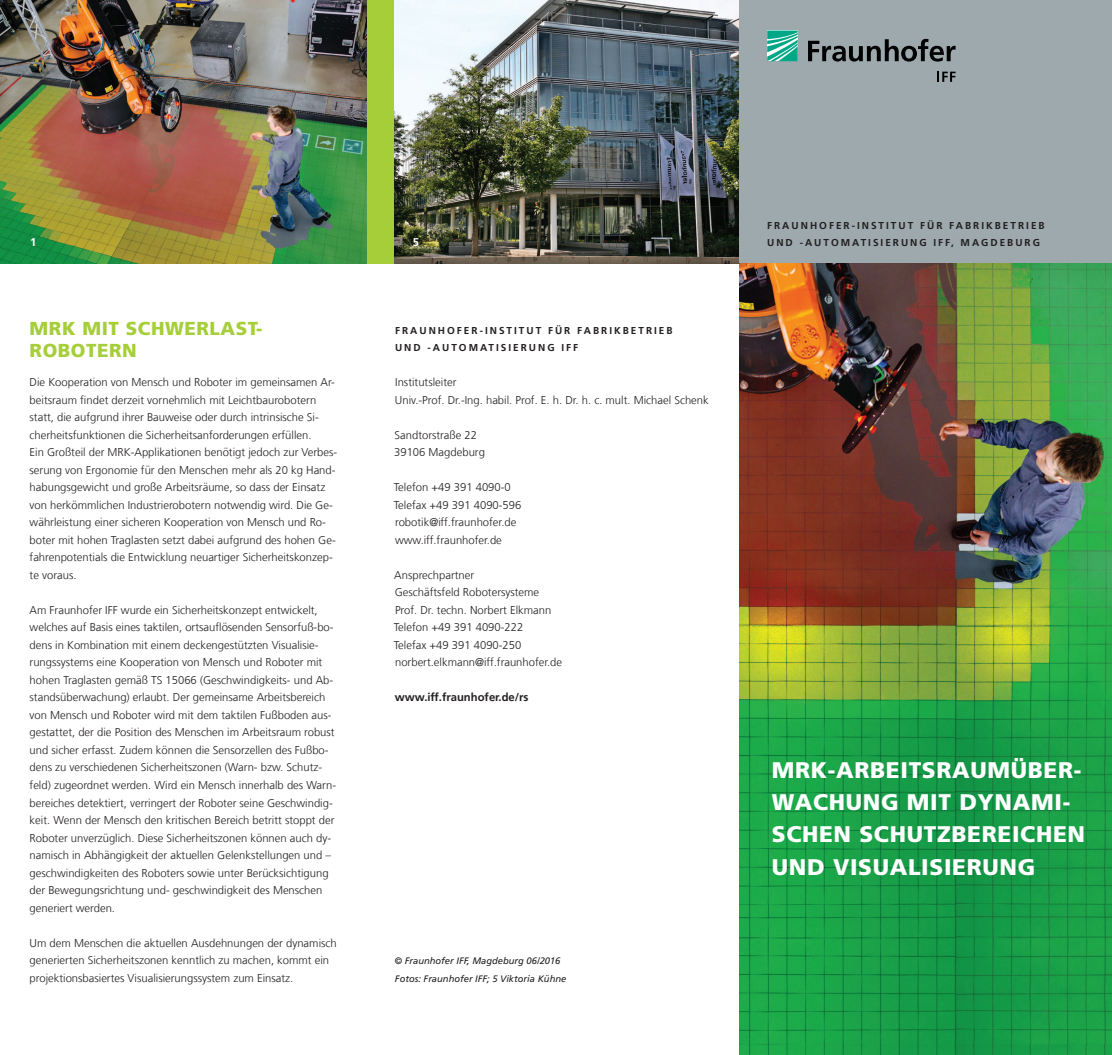
<style>
.page{position:relative;width:1112px;height:1055px;background:#fff}
.page>*{position:absolute;margin:0;border:0;box-sizing:border-box;transform-origin:0 0}
.t1{font:900 22.62px/32.2px "Frutiger LT Com";letter-spacing:.03em;color:#fff}
.t2{font:900 18.75px/22.5px "Frutiger LT Com";letter-spacing:.03em;color:#a6ce39}
.t3{font:300 11.25px/17.5px "Frutiger LT Com";color:#231f20}
.t4{font:700 11.25px "Frutiger LT Com";color:#231f20}
.t5{font:700 11.25px "Frutiger LT Com";color:#fff}
.t6{font:700 10px/17.5px "Frutiger LT Com";letter-spacing:.2em;color:#231f20}
.t7{font:italic 9.38px/17.5px "Frutiger LT Com";color:#231f20}
</style>
<div class="page">
<img style="left:739px;top:263px;width:372px;height:791px">
<div style="left:0;top:0;width:738px;height:263px;background:#a6ce39"></div>
<img style="left:0;top:0;width:366px;height:263px">
<img style="left:395px;top:0;width:344px;height:263px">
<div style="left:739px;top:0;width:372px;height:263px;background:#9da9ad"></div>
<svg style="left:767px;top:31px;width:30px;height:30px"></svg>
<svg style="left:808px;top:39px;width:147px;height:23px"></svg>
<svg style="left:937px;top:72px;width:18px;height:10px"></svg>
<p class="t5" style="left:30px;top:235px;width:8px">1</p>
<p class="t5" style="left:412px;top:235px;width:8px">5</p>
<h2 class="t2" style="left:30px;top:317px;width:234px">MRK MIT SCHWERLAST-<br>ROBOTERN</h2>
<p class="t3" style="left:30px;top:373px;width:309px">Die Kooperation von Mensch und Roboter im gemeinsamen Ar&shy;beitsraum findet derzeit vornehmlich mit Leichtbaurobotern statt, die aufgrund ihrer Bauweise oder durch intrinsische Si&shy;cherheitsfunktionen die Sicherheitsanforderungen erfüllen.<br>Ein Großteil der MRK-Applikationen benötigt jedoch zur Verbes&shy;serung von Ergonomie für den Menschen mehr als 20 kg Hand&shy;habungsgewicht und große Arbeitsräume, so dass der Einsatz von herkömmlichen Industrierobotern notwendig wird. Die Ge&shy;währleistung einer sicheren Kooperation von Mensch und Ro&shy;boter mit hohen Traglasten setzt dabei aufgrund des hohen Ge&shy;fahrenpotentials die Entwicklung neuartiger Sicherheitskonzep&shy;te voraus.</p>
<p class="t3" style="left:30px;top:601px;width:308px">Am Fraunhofer IFF wurde ein Sicherheitskonzept entwickelt, welches auf Basis eines taktilen, ortsauflösenden Sensorfuß-bo&shy;dens in Kombination mit einem deckengestützten Visualisie&shy;rungssystems eine Kooperation von Mensch und Roboter mit hohen Traglasten gemäß TS 15066 (Geschwindigkeits- und Ab&shy;standsüberwachung) erlaubt. Der gemeinsame Arbeitsbereich von Mensch und Roboter wird mit dem taktilen Fußboden aus&shy;gestattet, der die Position des Menschen im Arbeitsraum robust und sicher erfasst. Zudem können die Sensorzellen des Fußbo&shy;dens zu verschiedenen Sicherheitszonen (Warn- bzw. Schutz&shy;feld) zugeordnet werden. Wird ein Mensch innerhalb des Warn&shy;bereiches detektiert, verringert der Roboter seine Geschwindig&shy;keit. Wenn der Mensch den kritischen Bereich betritt stoppt der Roboter unverzüglich. Diese Sicherheitszonen können auch dy&shy;namisch in Abhängigkeit der aktuellen Gelenkstellungen und – geschwindigkeiten des Roboters sowie unter Berücksichtigung der Bewegungsrichtung und- geschwindigkeit des Menschen generiert werden.</p>
<p class="t3" style="left:30px;top:934px;width:308px">Um dem Menschen die aktuellen Ausdehnungen der dynamisch generierten Sicherheitszonen kenntlich zu machen, kommt ein projektionsbasiertes Visualisierungssystem zum Einsatz.</p>
<p class="t6" style="left:395px;top:321px;width:279px">FRAUNHOF ER-INSTI TUT F ÜR FABRI KBETRI EB<br>UND -AUTOMATI SI ERUNG IFF</p>
<p class="t3" style="left:395px;top:373px;width:315px">Institutsleiter<br>Univ.-Prof. Dr.-Ing. habil. Prof. E. h. Dr. h. c. mult. Michael Schenk</p>
<p class="t3" style="left:394px;top:426px;width:92px">Sandtorstraße 22<br>39106 Magdeburg</p>
<p class="t3" style="left:394px;top:478px;width:129px">Telefon +49 391 4090-0<br>Telefax +49 391 4090-596 robotik@iff.fraunhofer.de www.iff.fraunhofer.de</p>
<p class="t3" style="left:394px;top:566px;width:170px">Ansprechpartner<br>Geschäftsfeld Robotersysteme<br>Prof. Dr. techn. Norbert Elkmann<br>Telefon +49 391 4090-222<br>Telefax +49 391 4090-250 norbert.elkmann@iff.fraunhofer.de</p>
<p class="t4" style="left:395px;top:691px;width:135px">WWW.IFF.FRAUNHOFER.DE/RS</p>
<p class="t7" style="left:394px;top:952px;width:173px">© Fraunhofer IFF, Magdeburg 06/2016<br>Fotos: Fraunhofer IFF; 5 Viktoria Kühne</p>
<p class="t6" style="left:767px;top:216px;width:279px">FRAUNHOF ER-INSTI TUT F ÜR FABRI KBETRI EB<br>UND -AUTOMATI SI ERUNG IFF, M AGDEBURG</p>
<h1 class="t1" style="left:771px;top:753px;width:315px">MRK-ARBEITSRAUMÜBER-<br>WACHUNG MIT DYNAMI-<br>SCHEN SCHUTZBEREICHEN<br>UND VISUALISIERUNG</h1>
</div>
